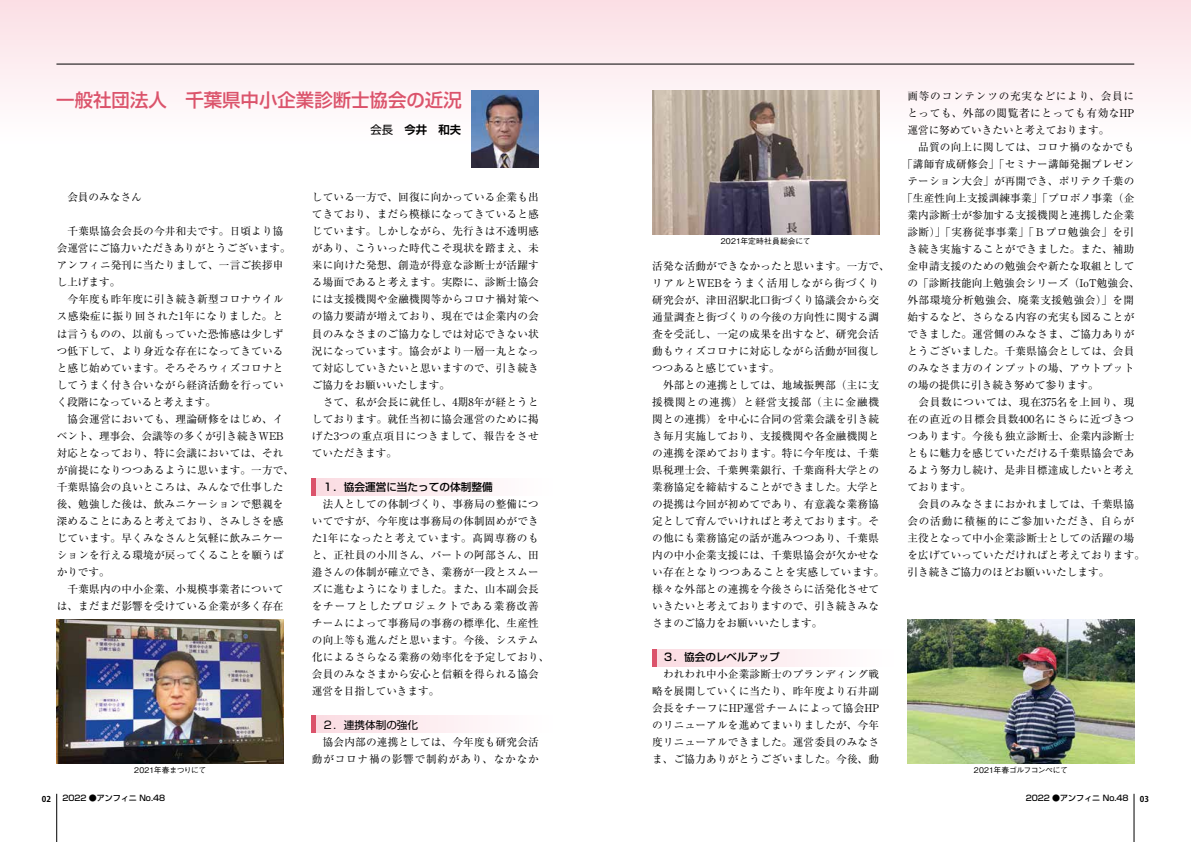
<style>
.page{position:relative;width:1191px;height:842px;background:#fff}
.page>*{position:absolute;margin:0;border:0;box-sizing:border-box;transform-origin:0 0}
.t1{font:500 18.4px "Shin Go Pro";color:#db536b}
.t2{font:700 11.3px "Shin Go Pro De";color:#000}
.t3{font:10.6px/17px "Ryumin Pro";letter-spacing:.02em;color:#000}
.t4{font:10.6px/17px "Ryumin Pro";letter-spacing:.045em;color:#000}
.t5{font:10.6px "Ryumin Pro";color:#000}
.t6{font:10.6px "Ryumin Pro";letter-spacing:.055em;color:#000}
.t7{font:10.6px "Ryumin Pro";letter-spacing:.075em;color:#000}
.t8{font:500 10.6px "Shin Go Pro";color:#000}
.t9{font:10.6px "Ryumin Pro";letter-spacing:.05em;color:#000}
.t10{font:10.6px "Shin Go Pro";color:#000}
.t11{font:500 8px "Shin Go Pro";color:#000}
.t12{font:700 8px "Koz Go Pro";color:#000}
.t13{font:500 7.8px "Gothic BBB Pro";letter-spacing:-.045em;color:#000}
.t14{font:500 7.8px "Gothic BBB Pro";letter-spacing:-.005em;color:#000}
.t15{font:500 7.8px "Gothic BBB Pro";letter-spacing:-.055em;color:#000}
.s1{font-family:"Shin Go Pro";font-weight:400}
</style>
<div class="page">
<hr style="left:56px;top:794px;width:1px;height:48px;background:#000">
<hr style="left:1133px;top:794px;width:1px;height:48px;background:#000">
<div style="left:0;top:0;width:1191px;height:147px;background:linear-gradient(to bottom,#fbdfe4,#feffff)"></div>
<hr style="left:56px;top:64px;width:1078px;height:1px;background:#000">
<div style="left:316px;top:478px;width:241px;height:17px;background:linear-gradient(to right,#fadce2,#fff)"></div>
<div style="left:311px;top:478px;width:5px;height:17px;background:#db536b"></div>
<div style="left:316px;top:716px;width:241px;height:17px;background:linear-gradient(to right,#fadce2,#fff)"></div>
<div style="left:311px;top:716px;width:5px;height:17px;background:#db536b"></div>
<div style="left:657px;top:649px;width:241px;height:17px;background:linear-gradient(to right,#fadce2,#fff)"></div>
<div style="left:652px;top:649px;width:5px;height:17px;background:#db536b"></div>
<img style="left:472px;top:91px;width:66px;height:76px">
<img style="left:57px;top:620px;width:226px;height:143px">
<img style="left:907px;top:620px;width:227px;height:143px">
<img style="left:652px;top:91px;width:227px;height:143px">
<h1 class="t1" style="left:56px;top:85px;width:407px">一般社団法人　千葉県中小企業診断士協会の近況</h1>
<p class="t2" style="left:370px;top:121px;width:92px"><span class="s1">会長</span> 今井　和夫</p>
<p class="t5" style="left:57px;top:189px;width:87px">　会員のみなさん</p>
<p class="t3" style="left:57px;top:222px;width:239px">　千葉県協会会長の今井和夫です。日頃より協会運営にご協力いただきありがとうございます。アンフィニ発刊に当たりまして、一言ご挨拶申し上げます。<br>　今年度も昨年度に引き続き新型コロナウイルス感染症に振り回された1年になりました。とは言うものの、以前もっていた恐怖感は少しずつ低下して、より身近な存在になってきていると感じ始めています。そろそろウィズコロナとしてうまく付き合いながら経済活動を行っていく段階になっていると考えます。<br>　協会運営においても、理論研修をはじめ、イベント、理事会、会議等の多くが引き続きWEB対応となっており、特に会議においては、それが前提になりつつあるように思います。一方で、千葉県協会の良いところは、みんなで仕事した後、勉強した後は、飲みニケーションで懇親を深めることにあると考えており、さみしさを感じています。早くみなさんと気軽に飲みニケーションを行える環境が戻ってくることを願うばかりです。<br>　千葉県内の中小企業、小規模事業者については、まだまだ影響を受けている企業が多く存在</p>
<p class="t15" style="left:134px;top:764px;width:73px">2021年春まつりにて</p>
<p class="t3" style="left:312px;top:188px;width:228px">している一方で、回復に向かっている企業も出てきており、まだら模様になってきていると感じています。しかしながら、先行きは不透明感があり、こういった時代こそ現状を踏まえ、未来に向けた発想、創造が得意な診断士が活躍する場面であると考えます。実際に、診断士協会には支援機関や金融機関等からコロナ禍対策への協力要請が増えており、現在では企業内の会員のみなさまのご協力なしでは対応できない状況になっています。協会がより一層一丸となって対応していきたいと思いますので、引き続きご協力をお願いいたします。<br>　さて、私が会長に就任し、4期8年が経とうとしております。就任当初に協会運営のために掲げた3つの重点項目につきまして、報告をさせていただきます。</p>
<p class="t8" style="left:312px;top:478px;width:182px">　１．協会運営に当たっての体制整備</p>
<p class="t3" style="left:312px;top:494px;width:239px">　法人としての体制づくり、事務局の整備についてですが、今年度は事務局の体制固めができた1年になったと考えています。髙岡専務のもと、正社員の小川さん、パートの阿部さん、田邉さんの体制が確立でき、業務が一段とスムーズに進むようになりました。また、山本副会長をチーフとしたプロジェクトである業務改善チームによって事務局の事務の標準化、生産性の向上等も進んだと思います。今後、システム化によるさらなる業務の効率化を予定しており、会員のみなさまから安心と信頼を得られる協会運営を目指していきます。</p>
<p class="t10" style="left:312px;top:716px;width:108px">　２．連携体制の強化</p>
<p class="t4" style="left:312px;top:732px;width:228px">　協会内部の連携としては、今年度も研究会活動がコロナ禍の影響で制約があり、なかなか</p>
<p class="t14" style="left:721px;top:235px;width:91px">2021年定時社員総会にて</p>
<p class="t3" style="left:652px;top:257px;width:239px">活発な活動ができなかったと思います。一方で、リアルとWEBをうまく活用しながら街づくり研究会が、津田沼駅北口街づくり協議会から交通量調査と街づくりの今後の方向性に関する調査を受託し、一定の成果を出すなど、研究会活動もウィズコロナに対応しながら活動が回復しつつあると感じています。<br>　外部との連携としては、地域振興部（主に支援機関との連携）と経営支援部（主に金融機関との連携）を中心に合同の営業会議を引き続き毎月実施しており、支援機関や各金融機関との連携を深めております。特に今年度は、千葉県税理士会、千葉興業銀行、千葉商科大学との業務協定を締結することができました。大学との提携は今回が初めてであり、有意義な業務協定として育んでいければと考えております。その他にも業務協定の話が進みつつあり、千葉県内の中小企業支援には、千葉県協会が欠かせない存在となりつつあることを実感しています。様々な外部との連携を今後さらに活発化させていきたいと考えておりますので、引き続きみなさまのご協力をお願いいたします。</p>
<p class="t8" style="left:652px;top:649px;width:129px">　３．協会のレベルアップ</p>
<p class="t3" style="left:652px;top:665px;width:228px;text-align:justify">　われわれ中小企業診断士のブランディング戦略を展開していくに当たり、昨年度より石井副会長をチーフにHP運営チームによって協会HPのリニューアルを進めてまいりましたが、今年度リニューアルできました。運営委員のみなさま、ご協力ありがとうございました。今後、動</p>
<p class="t7" style="left:907px;top:88px;width:228px">画等のコンテンツの充実などにより、会員に</p>
<p class="t6" style="left:907px;top:105px;width:228px">とっても、外部の閲覧者にとっても有効なHP</p>
<p class="t5" style="left:907px;top:122px;width:203px">運営に努めていきたいと考えております。</p>
<p class="t3" style="left:907px;top:138px;width:228px">　品質の向上に関しては、コロナ禍のなかでも</p>
<p class="t3" style="left:902px;top:155px;width:234px">「講師育成研修会」「セミナー講師発掘プレゼン</p>
<p class="t3" style="left:907px;top:172px;width:228px">テーション大会」が再開でき、ポリテク千葉の</p>
<p class="t3" style="left:902px;top:189px;width:234px">「生産性向上支援訓練事業」「プロボノ事業（企</p>
<p class="t3" style="left:907px;top:206px;width:228px">業内診断士が参加する支援機関と連携した企業</p>
<p class="t4" style="left:907px;top:223px;width:228px">診断）」「実務従事事業」「Ｂプロ勉強会」を引</p>
<p class="t3" style="left:907px;top:240px;width:228px">き続き実施することができました。また、補助</p>
<p class="t3" style="left:907px;top:257px;width:228px">金申請支援のための勉強会や新たな取組として</p>
<p class="t3" style="left:907px;top:274px;width:234px">の「診断技能向上勉強会シリーズ（IoT勉強会、</p>
<p class="t4" style="left:907px;top:291px;width:228px">外部環境分析勉強会、廃業支援勉強会）」を開</p>
<p class="t3" style="left:907px;top:308px;width:228px">始するなど、さらなる内容の充実も図ることが</p>
<p class="t3" style="left:907px;top:325px;width:228px">できました。運営側のみなさま、ご協力ありが</p>
<p class="t3" style="left:907px;top:342px;width:228px">とうございました。千葉県協会としては、会員</p>
<p class="t3" style="left:907px;top:359px;width:228px">のみなさま方のインプットの場、アウトプット</p>
<p class="t5" style="left:907px;top:377px;width:193px">の場の提供に引き続き努めて参ります。</p>
<p class="t6" style="left:907px;top:394px;width:228px">　会員数については、現在375名を上回り、現</p>
<p class="t9" style="left:907px;top:411px;width:228px">在の直近の目標会員数400名にさらに近づきつ</p>
<p class="t3" style="left:907px;top:427px;width:228px">つあります。今後も独立診断士、企業内診断士</p>
<p class="t3" style="left:907px;top:444px;width:228px">ともに魅力を感じていただける千葉県協会であ</p>
<p class="t3" style="left:907px;top:461px;width:228px">るよう努力し続け、是非目標達成したいと考え</p>
<p class="t3" style="left:907px;top:478px;width:65px">ております。</p>
<p class="t3" style="left:907px;top:495px;width:228px">　会員のみなさまにおかれましては、千葉県協</p>
<p class="t7" style="left:907px;top:513px;width:228px">会の活動に積極的にご参加いただき、自らが</p>
<p class="t3" style="left:907px;top:529px;width:228px">主役となって中小企業診断士としての活躍の場</p>
<p class="t3" style="left:907px;top:546px;width:239px">を広げていっていただければと考えております。</p>
<p class="t5" style="left:907px;top:564px;width:203px">引き続きご協力のほどお願いいたします。</p>
<p class="t13" style="left:974px;top:764px;width:96px">2021年春ゴルフコンペにて</p>
<p class="t12" style="left:42px;top:793px;width:11px">02</p>
<p class="t11" style="left:62px;top:791px;width:104px">2022 ●アンフィニ No.48</p>
<p class="t11" style="left:1025px;top:791px;width:104px">2022 ●アンフィニ No.48</p>
<p class="t12" style="left:1140px;top:793px;width:11px">03</p>
</div>
